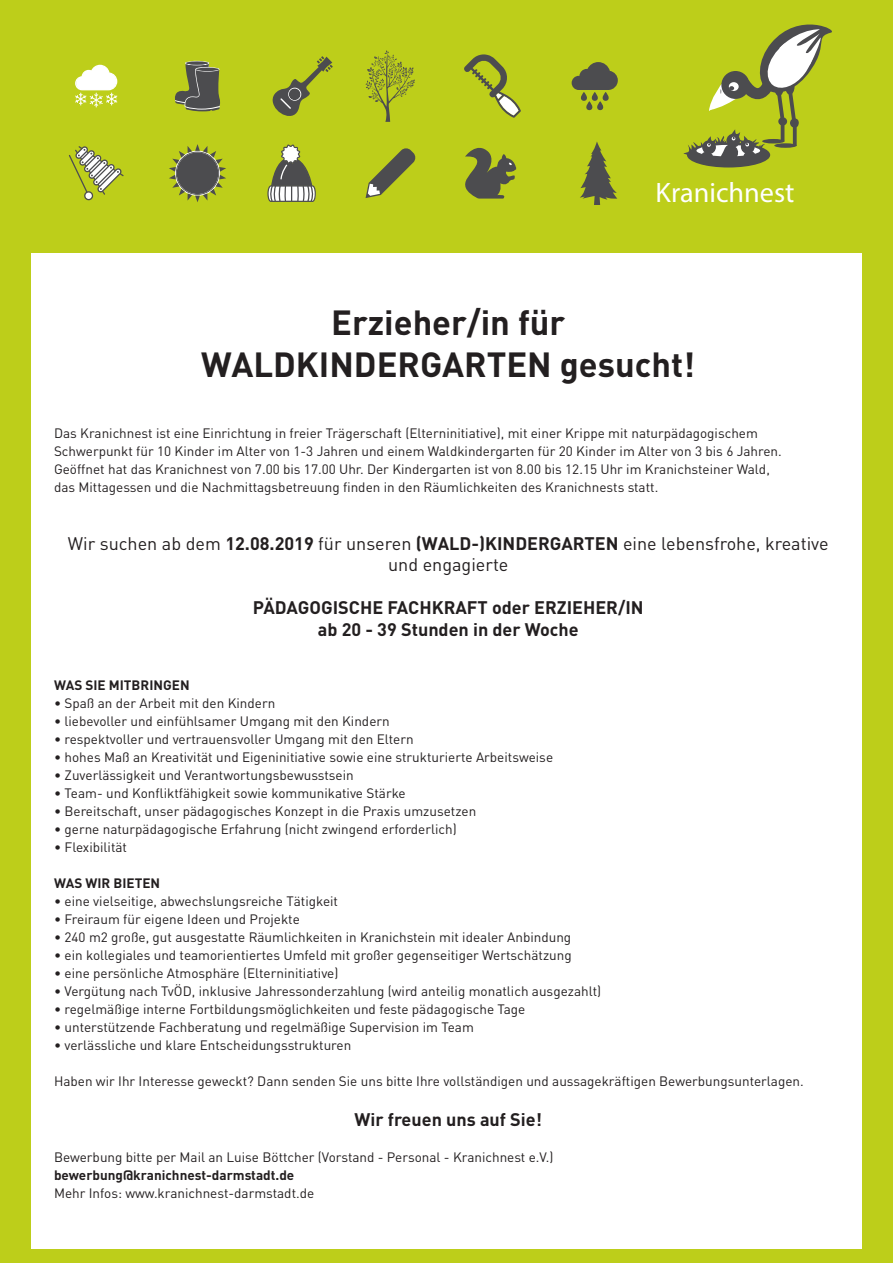
<style>
.page{position:relative;width:893px;height:1263px;background:#bdce1a}
.page>*{position:absolute;margin:0;border:0;box-sizing:border-box;transform-origin:0 0}
.t1{font:700 34.5px/41.4px "DIN";color:#231f20;text-align:center}
.t2{font:28.2px "Myriad Pro";color:#fff}
.t3{font:18px/21.6px "DIN";color:#231f20;text-align:center}
.t4{font:700 18px/21.6px "DIN";color:#231f20;text-align:center}
.t5{font:13.5px/18px "DIN";color:#231f20}
.t6{font:700 13.5px "DIN";color:#231f20}
.s1{font-weight:700}
</style>
<div class="page">
<svg style="left:683px;top:24px;width:149px;height:143px"></svg>
<svg style="left:366px;top:50px;width:49px;height:72px"></svg>
<svg style="left:464px;top:54px;width:57px;height:64px"></svg>
<svg style="left:572px;top:62px;width:46px;height:48px"></svg>
<svg style="left:75px;top:65px;width:42px;height:42px"></svg>
<svg style="left:465px;top:147px;width:51px;height:52px"></svg>
<svg style="left:272px;top:56px;width:61px;height:60px"></svg>
<svg style="left:175px;top:60px;width:45px;height:51px"></svg>
<svg style="left:169px;top:144px;width:57px;height:58px"></svg>
<svg style="left:69px;top:146px;width:55px;height:54px"></svg>
<svg style="left:366px;top:148px;width:50px;height:50px"></svg>
<svg style="left:267px;top:144px;width:49px;height:58px"></svg>
<svg style="left:580px;top:142px;width:37px;height:63px"></svg>
<div style="left:31px;top:253px;width:831px;height:995px;background:#fff"></div>
<h2 class="t2" style="left:656px;top:175px;width:140px">Kranichnest</h2>
<h1 class="t1" style="left:201px;top:301px;width:495px">Erzieher/in für<br>WALDKINDERGARTEN gesucht!</h1>
<p class="t5" style="left:54px;top:424px;width:729px">Das Kranichnest ist eine Einrichtung in freier Trägerschaft (Elterninitiative), mit einer Krippe mit naturpädagogischem Schwerpunkt für 10 Kinder im Alter von 1-3 Jahren und einem Waldkindergarten für 20 Kinder im Alter von 3 bis 6 Jahren.<br>Geöffnet hat das Kranichnest von 7.00 bis 17.00 Uhr. Der Kindergarten ist von 8.00 bis 12.15 Uhr im Kranichsteiner Wald, das Mittagessen und die Nachmittagsbetreuung finden in den Räumlichkeiten des Kranichnests statt.</p>
<h3 class="t3" style="left:68px;top:532px;width:762px">Wir suchen ab dem <span class="s1">12.08.2019</span> für unseren <span class="s1">(WALD-)KINDERGARTEN</span> eine lebensfrohe, kreative und engagierte</h3>
<h3 class="t4" style="left:253px;top:596px;width:392px">PÄDAGOGISCHE FACHKRAFT oder ERZIEHER/IN ab 20 - 39 Stunden in der Woche</h3>
<p class="t6" style="left:54px;top:676px;width:137px">WAS SIE MITBRINGEN</p>
<p class="t5" style="left:54px;top:694px;width:223px">• Spaß an der Arbeit mit den Kindern</p>
<p class="t5" style="left:54px;top:712px;width:337px">• liebevoller und einfühlsamer Umgang mit den Kindern</p>
<p class="t5" style="left:54px;top:730px;width:361px">• respektvoller und vertrauensvoller Umgang mit den Eltern</p>
<p class="t5" style="left:54px;top:748px;width:501px">• hohes Maß an Kreativität und Eigeninitiative sowie eine strukturierte Arbeitsweise</p>
<p class="t5" style="left:54px;top:766px;width:301px">• Zuverlässigkeit und Verantwortungsbewusstsein</p>
<p class="t5" style="left:54px;top:784px;width:353px">• Team- und Konfliktfähigkeit sowie kommunikative Stärke</p>
<p class="t5" style="left:54px;top:802px;width:424px">• Bereitschaft, unser pädagogisches Konzept in die Praxis umzusetzen</p>
<p class="t5" style="left:54px;top:820px;width:404px">• gerne naturpädagogische Erfahrung (nicht zwingend erforderlich)</p>
<p class="t5" style="left:54px;top:838px;width:75px">• Flexibilität</p>
<p class="t6" style="left:54px;top:874px;width:108px">WAS WIR BIETEN</p>
<p class="t5" style="left:54px;top:892px;width:286px">• eine vielseitige, abwechslungsreiche Tätigkeit</p>
<p class="t5" style="left:54px;top:910px;width:247px">• Freiraum für eigene Ideen und Projekte</p>
<p class="t5" style="left:54px;top:928px;width:519px">• 240 m2 große, gut ausgestatte Räumlichkeiten in Kranichstein mit idealer Anbindung</p>
<p class="t5" style="left:54px;top:946px;width:519px">• ein kollegiales und teamorientiertes Umfeld mit großer gegenseitiger Wertschätzung</p>
<p class="t5" style="left:54px;top:964px;width:286px">• eine persönliche Atmosphäre (Elterninitiative)</p>
<p class="t5" style="left:54px;top:982px;width:549px">• Vergütung nach TvÖD, inklusive Jahressonderzahlung (wird anteilig monatlich ausgezahlt)</p>
<p class="t5" style="left:54px;top:1000px;width:473px">• regelmäßige interne Fortbildungsmöglichkeiten und feste pädagogische Tage</p>
<p class="t5" style="left:54px;top:1018px;width:421px">• unterstützende Fachberatung und regelmäßige Supervision im Team</p>
<p class="t5" style="left:54px;top:1036px;width:299px">• verlässliche und klare Entscheidungsstrukturen</p>
<p class="t5" style="left:54px;top:1072px;width:751px">Haben wir Ihr Interesse geweckt? Dann senden Sie uns bitte Ihre vollständigen und aussagekräftigen Bewerbungsunterlagen.</p>
<h3 class="t4" style="left:355px;top:1107px;width:189px">Wir freuen uns auf Sie!</h3>
<p class="t5" style="left:54px;top:1147px;width:501px">Bewerbung bitte per Mail an Luise Böttcher (Vorstand - Personal - Kranichnest e.V.)</p>
<p class="t6" style="left:54px;top:1166px;width:242px">bewerbung@kranichnest-darmstadt.de</p>
<p class="t5" style="left:54px;top:1183px;width:262px">Mehr Infos: www.kranichnest-darmstadt.de</p>
</div>
